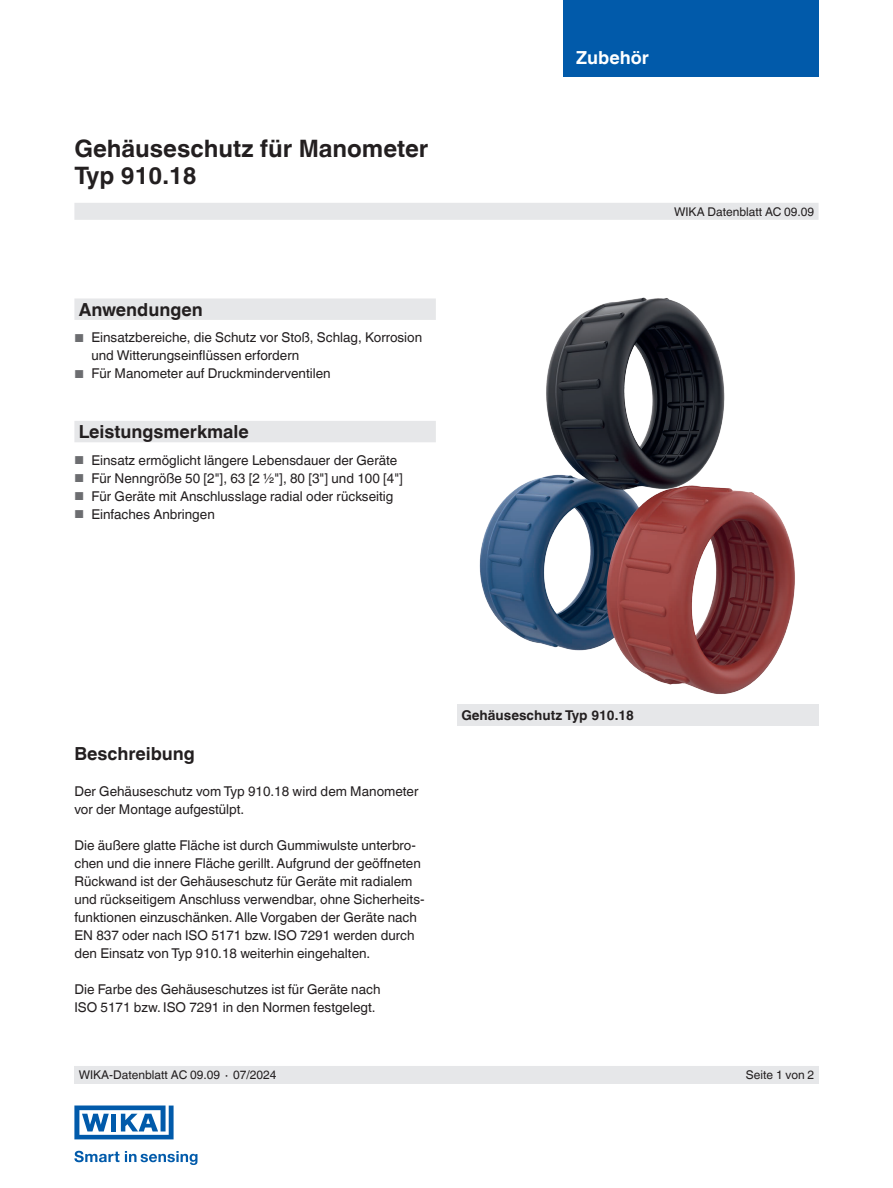
<style>
.page{position:relative;width:893px;height:1188px;background:#fff}
.page>*{position:absolute;margin:0;border:0;box-sizing:border-box;transform-origin:0 0}
.t1{font:700 24px/27px "Helvetica World";color:#231f20}
.t2{font:700 18px "Helvetica World";color:#231f20}
.t3{font:700 18px "Helvetica World";color:#fff}
.t4{font:13.5px/18px "Helvetica World";color:#231f20}
.t5{font:700 13.5px "Helvetica World";color:#231f20}
.t6{font:12px "Helvetica World";color:#231f20}
.s1{font-size:11.55px;color:#6c6d70}
</style>
<div class="page">
<div style="left:563px;top:0;width:256px;height:76px;background:#015aaa"></div>
<div style="left:74px;top:203px;width:745px;height:17px;background:#e6e7e9"></div>
<div style="left:74px;top:1066px;width:745px;height:18px;background:#e6e7e9"></div>
<svg style="left:74px;top:1151px;width:45px;height:11px"></svg>
<svg style="left:125px;top:1151px;width:72px;height:14px"></svg>
<svg style="left:74px;top:1106px;width:100px;height:33px"></svg>
<div style="left:457px;top:705px;width:362px;height:21px;background:#e6e7e9"></div>
<svg style="left:74px;top:298px;width:362px;height:144px"></svg>
<img style="left:479px;top:297px;width:316px;height:397px">
<h1 class="t1" style="left:74px;top:135px;width:356px">Gehäuseschutz für Manometer<br>Typ 910.18</h1>
<h2 class="t2" style="left:79px;top:299px;width:126px">Anwendungen</h2>
<p class="t4" style="left:91px;top:329px;width:332px;text-indent:-17px"><span class="s1">■</span> Einsatzbereiche, die Schutz vor Stoß, Schlag, Korrosion und Witterungseinflüssen erfordern</p>
<p class="t4" style="left:74px;top:365px;width:258px"><span class="s1">■</span> Für Manometer auf Druckminderventilen</p>
<h2 class="t2" style="left:79px;top:421px;width:172px">Leistungsmerkmale</h2>
<p class="t4" style="left:74px;top:451px;width:325px"><span class="s1">■</span> Einsatz ermöglicht längere Lebensdauer der Geräte</p>
<p class="t4" style="left:74px;top:469px;width:330px"><span class="s1">■</span> Für Nenngröße 50 [2"], 63 [2 ½"], 80 [3"] und 100 [4"]</p>
<p class="t4" style="left:74px;top:487px;width:320px"><span class="s1">■</span> Für Geräte mit Anschlusslage radial oder rückseitig</p>
<p class="t4" style="left:74px;top:505px;width:142px"><span class="s1">■</span> Einfaches Anbringen</p>
<h2 class="t3" style="left:576px;top:47px;width:74px">Zubehör</h2>
<p class="t6" style="left:674px;top:204px;width:142px">WIKA Datenblatt AC 09.09</p>
<h2 class="t2" style="left:74px;top:743px;width:122px">Beschreibung</h2>
<p class="t4" style="left:74px;top:783px;width:346px">Der Gehäuseschutz vom Typ 910.18 wird dem Manometer vor der Montage aufgestülpt.</p>
<p class="t4" style="left:74px;top:836px;width:352px">Die äußere glatte Fläche ist durch Gummiwulste unterbro&shy;chen und die innere Fläche gerillt. Aufgrund der geöffneten Rückwand ist der Gehäuseschutz für Geräte mit radialem und rückseitigem Anschluss verwendbar, ohne Sicherheits&shy;funktionen einzuschänken. Alle Vorgaben der Geräte nach EN 837 oder nach ISO 5171 bzw. ISO 7291 werden durch den Einsatz von Typ 910.18 weiterhin eingehalten.</p>
<p class="t4" style="left:74px;top:980px;width:308px">Die Farbe des Gehäuseschutzes ist für Geräte nach<br>ISO 5171 bzw. ISO 7291 in den Normen festgelegt.</p>
<p class="t5" style="left:461px;top:708px;width:174px">Gehäuseschutz Typ 910.18</p>
<p class="t6" style="left:79px;top:1068px;width:199px">WIKA-Datenblatt AC 09.09 ∙ 07/2024</p>
<p class="t6" style="left:746px;top:1068px;width:70px">Seite 1 von 2</p>
</div>
